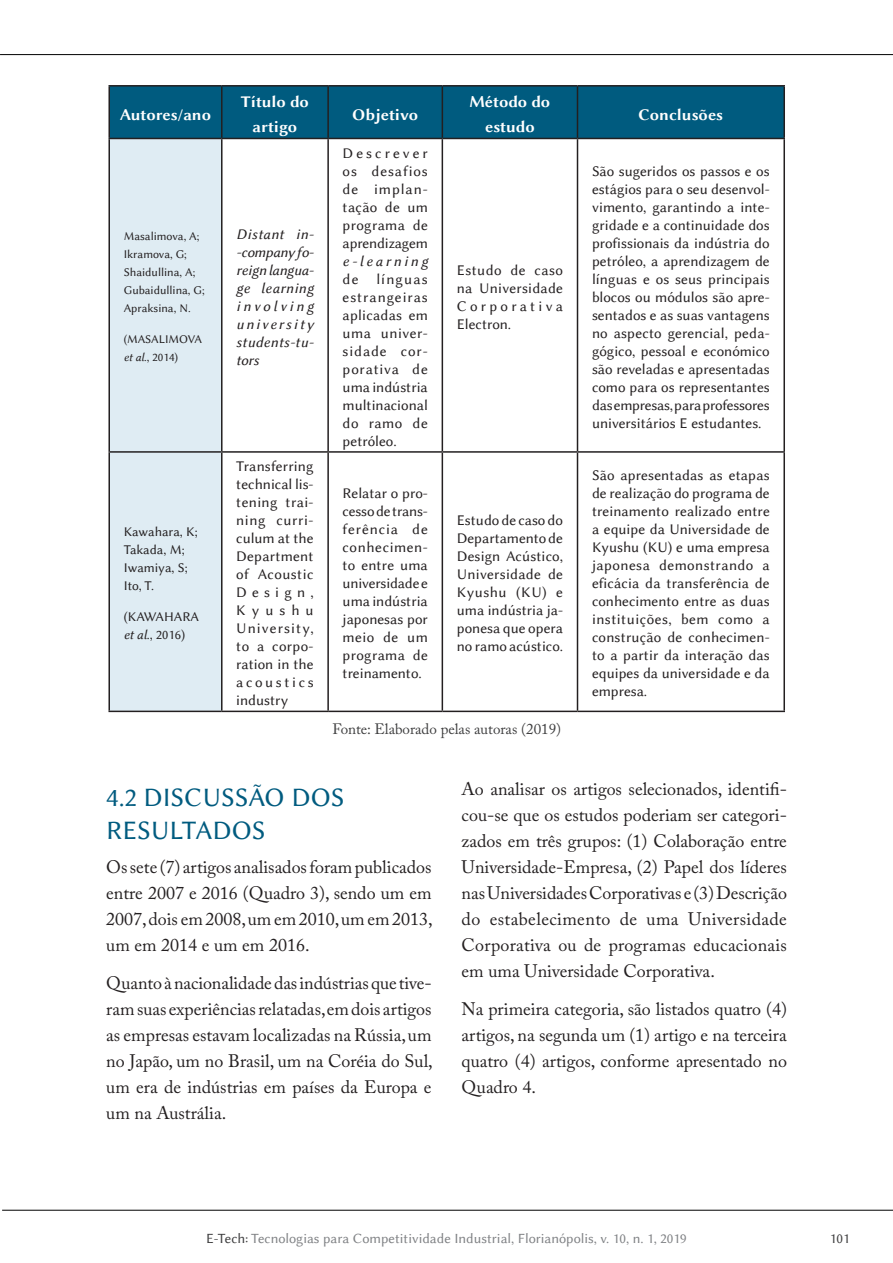
<style>
.page{position:relative;width:893px;height:1263px;background:#fff}
.page>*{position:absolute;margin:0;border:0;box-sizing:border-box;transform-origin:0 0}
.t1{font:27px/32.4px "Lin Biolinum";color:#005b7f}
.t2{font:18px/26px "Adobe Caslon Pro";color:#231f20;text-align:justify}
.cabeçalho_1{font:16.5px/26px "Lin Biolinum B";color:#fff;text-align:center}
.corpo{font:15px/18px "Lin Biolinum";color:#231f20;text-align:justify}
.corpo-2{font:15px/18px "Lin Biolinum I";letter-spacing:.04em;color:#231f20;text-align:justify}
.fonte{font:15px "Adobe Caslon Pro";color:#3e3e3f}
.t3{font:14.25px "Lin Biolinum";color:#808285}
.t4{font:14.25px "Lin Biolinum";color:#3e3e3f}
.corpo-3{font:13.5px/18px "Lin Biolinum";color:#231f20}
.corpo-4{font:12px/18px "Lin Biolinum";color:#231f20}
.s1{font-family:"Lin Biolinum I"}
.s2{color:#3e3e3f}
</style>
<div class="page">
<hr style="left:2px;top:1210px;width:891px;height:1px;background:#000">
<hr style="left:0;top:54px;width:893px;height:1px;background:#000">
<div style="left:110px;top:87px;width:673px;height:51px;background:#005b7f"></div>
<div style="left:110px;top:139px;width:111px;height:572px;background:#dfecf3"></div>
<hr style="left:108px;top:85px;width:114px;height:2px;background:#231f20">
<hr style="left:108px;top:87px;width:2px;height:51px;background:#231f20">
<hr style="left:222px;top:85px;width:106px;height:2px;background:#231f20">
<hr style="left:221px;top:87px;width:2px;height:51px;background:#231f20">
<hr style="left:328px;top:85px;width:114px;height:2px;background:#231f20">
<hr style="left:327px;top:87px;width:2px;height:51px;background:#231f20">
<hr style="left:442px;top:85px;width:135px;height:2px;background:#231f20">
<hr style="left:442px;top:87px;width:1px;height:51px;background:#231f20">
<hr style="left:577px;top:85px;width:208px;height:2px;background:#231f20">
<hr style="left:577px;top:87px;width:1px;height:51px;background:#231f20">
<hr style="left:783px;top:87px;width:2px;height:51px;background:#231f20">
<hr style="left:108px;top:138px;width:114px;height:1px;background:#231f20">
<hr style="left:108px;top:139px;width:2px;height:312px;background:#231f20">
<hr style="left:222px;top:138px;width:106px;height:1px;background:#231f20">
<hr style="left:221px;top:139px;width:2px;height:312px;background:#231f20">
<hr style="left:328px;top:138px;width:114px;height:1px;background:#231f20">
<hr style="left:327px;top:139px;width:2px;height:312px;background:#231f20">
<hr style="left:442px;top:138px;width:135px;height:1px;background:#231f20">
<hr style="left:442px;top:139px;width:1px;height:312px;background:#231f20">
<hr style="left:577px;top:138px;width:208px;height:1px;background:#231f20">
<hr style="left:577px;top:139px;width:1px;height:312px;background:#231f20">
<hr style="left:783px;top:139px;width:2px;height:312px;background:#231f20">
<hr style="left:108px;top:451px;width:114px;height:2px;background:#231f20">
<hr style="left:108px;top:453px;width:2px;height:258px;background:#231f20">
<hr style="left:222px;top:451px;width:106px;height:2px;background:#231f20">
<hr style="left:221px;top:453px;width:2px;height:258px;background:#231f20">
<hr style="left:328px;top:451px;width:114px;height:2px;background:#231f20">
<hr style="left:327px;top:453px;width:2px;height:258px;background:#231f20">
<hr style="left:442px;top:451px;width:135px;height:2px;background:#231f20">
<hr style="left:442px;top:453px;width:1px;height:258px;background:#231f20">
<hr style="left:577px;top:451px;width:208px;height:2px;background:#231f20">
<hr style="left:577px;top:453px;width:1px;height:258px;background:#231f20">
<hr style="left:783px;top:453px;width:2px;height:258px;background:#231f20">
<hr style="left:108px;top:711px;width:114px;height:1px;background:#231f20">
<hr style="left:222px;top:711px;width:106px;height:1px;background:#231f20">
<hr style="left:328px;top:711px;width:114px;height:1px;background:#231f20">
<hr style="left:442px;top:711px;width:135px;height:1px;background:#231f20">
<hr style="left:577px;top:711px;width:208px;height:1px;background:#231f20">
<p class="cabeçalho_1" style="left:120px;top:100px;width:93px">Autores/ano</p>
<p class="corpo-4" style="left:124px;top:227px;width:82px">Masalimova, A;<br>Ikramova, G;<br>Shaidullina, A;<br>Gubaidullina, G;<br>Apraksina, N.</p>
<p class="corpo-4" style="left:124px;top:330px;width:80px">(MASALIMOVA <span class="s1">et al</span>., 2014)</p>
<p class="corpo-3" style="left:124px;top:523px;width:75px">Kawahara, K;<br>Takada, M;<br>Iwamiya, S;<br>Ito, T.</p>
<p class="corpo-3" style="left:124px;top:608px;width:77px">(KAWAHARA <span class="s1">et al</span>., 2016)</p>
<p class="cabeçalho_1" style="left:241px;top:87px;width:69px">Título do artigo</p>
<p class="corpo-2" style="left:236px;top:225px;width:79px">Distant in--company fo&shy;reign langua&shy;ge learning involving university students-tu&shy;tors</p>
<p class="corpo" style="left:236px;top:458px;width:79px">Transferring technical lis&shy;tening trai&shy;ning curri&shy;culum at the Department of Acoustic Design, Kyushu University, to a corpo&shy;ration in the acoustics industry</p>
<p class="cabeçalho_1" style="left:352px;top:100px;width:67px">Objetivo</p>
<p class="corpo" style="left:343px;top:144px;width:87px">Descrever os desafios de implan&shy;tação de um programa de aprendizagem <span class="s1">e-learning </span>de línguas estrangeiras aplicadas em uma univer&shy;sidade cor&shy;porativa de uma indústria multinacional do ramo de petróleo.</p>
<p class="corpo" style="left:343px;top:485px;width:87px">Relatar o pro&shy;cesso de trans&shy;ferência de conhecimen&shy;to entre uma universidade e uma indústria japonesas por meio de um programa de treinamento.</p>
<p class="cabeçalho_1" style="left:470px;top:87px;width:82px">Método do estudo</p>
<p class="corpo" style="left:457px;top:261px;width:108px">Estudo de caso na Universidade Corporativa Electron.</p>
<p class="corpo" style="left:457px;top:512px;width:108px">Estudo de caso do Departamento de Design Acústico, Universidade de Kyushu (KU) e uma indústria ja&shy;ponesa que opera no ramo acústico.</p>
<p class="fonte" style="left:332px;top:720px;width:230px">Fonte: Elaborado pelas autoras (2019)</p>
<p class="cabeçalho_1" style="left:638px;top:100px;width:86px">Conclusões</p>
<p class="corpo" style="left:592px;top:162px;width:179px">São sugeridos os passos e os estágios para o seu desenvol&shy;vimento, garantindo a inte&shy;gridade e a continuidade dos profissionais da indústria do petróleo, a aprendizagem de línguas e os seus principais blocos ou módulos são apre&shy;sentados e as suas vantagens no aspecto gerencial, peda&shy;gógico, pessoal e económico são reveladas e apresentadas como para os representantes das empresas, para professores universitários E estudantes.</p>
<p class="corpo" style="left:592px;top:467px;width:179px">São apresentadas as etapas de realização do programa de treinamento realizado entre a equipe da Universidade de Kyushu (KU) e uma empresa japonesa demonstrando a eficácia da transferência de conhecimento entre as duas instituições, bem como a construção de conhecimen&shy;to a partir da interação das equipes da universidade e da empresa.</p>
<p class="t1" style="left:106px;top:781px;width:240px">4.2 DISCUSSÃO DOS<br>RESULTADOS</p>
<p class="t2" style="left:106px;top:854px;width:328px">Os sete (7) artigos analisados foram publicados entre 2007 e 2016 (Quadro 3), sendo um em 2007, dois em 2008, um em 2010, um em 2013, um em 2014 e um em 2016.</p>
<p class="t2" style="left:106px;top:970px;width:328px">Quanto à nacionalidade das indústrias que tive&shy;ram suas experiências relatadas, em dois artigos as empresas estavam localizadas na Rússia, um no Japão, um no Brasil, um na Coréia do Sul, um era de indústrias em países da Europa e um na Austrália.</p>
<p class="t2" style="left:462px;top:776px;width:327px">Ao analisar os artigos selecionados, identifi&shy;cou-se que os estudos poderiam ser categori&shy;zados em três grupos: (1) Colaboração entre Universidade-Empresa, (2) Papel dos líderes nas Universidades Corporativas e (3) Descrição do estabelecimento de uma Universidade Corporativa ou de programas educacionais em uma Universidade Corporativa.</p>
<p class="t2" style="left:462px;top:996px;width:327px">Na primeira categoria, são listados quatro (4) artigos, na segunda um (1) artigo e na terceira quatro (4) artigos, conforme apresentado no Quadro 4.</p>
<p class="t3" style="left:206px;top:1230px;width:482px"><span class="s2">E-Tech:</span> Tecnologias para Competitividade Industrial, Florianópolis, v. 10, n. 1, 2019</p>
<p class="t4" style="left:830px;top:1230px;width:21px">101</p>
</div>
